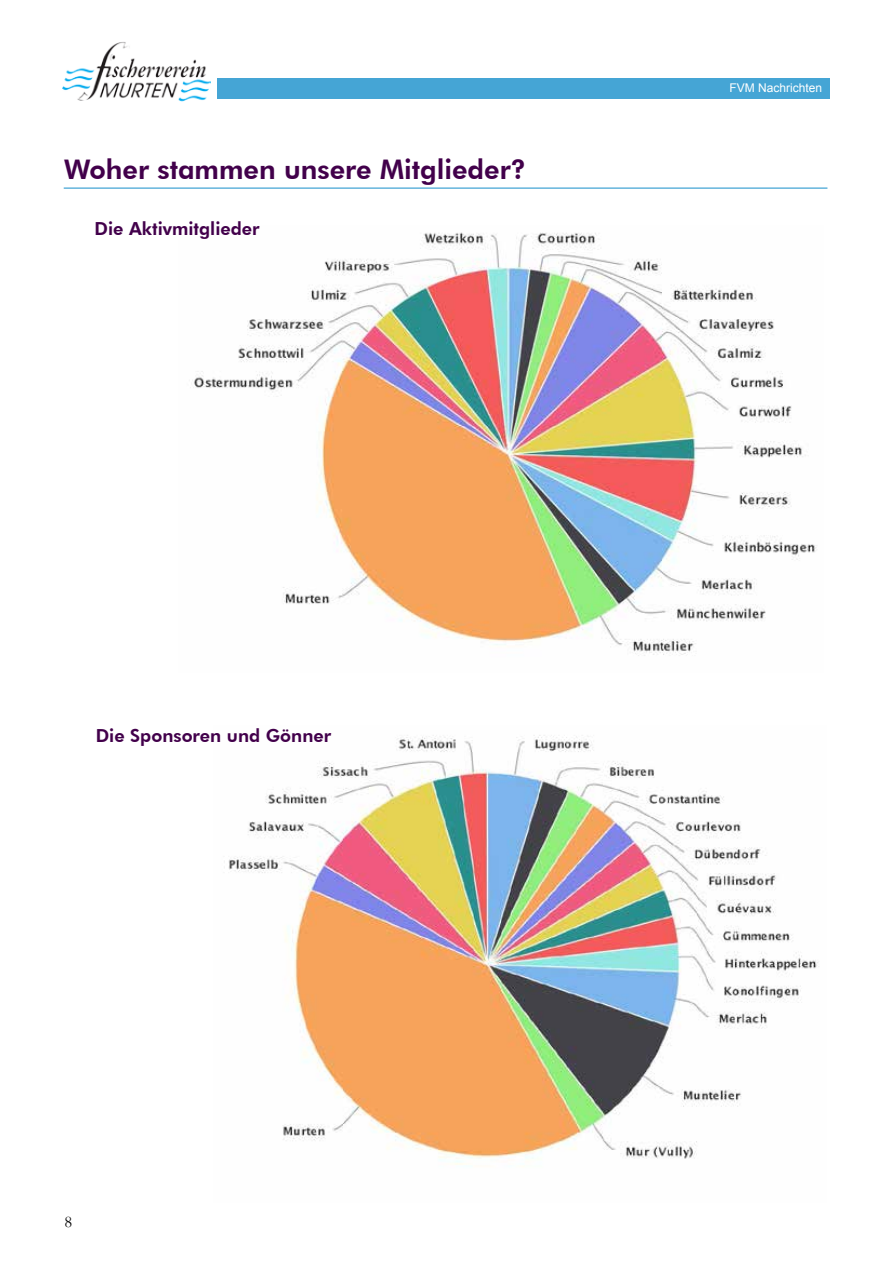
<style>
.page{position:relative;width:893px;height:1263px;background:#fff}
.page>*{position:absolute;margin:0;border:0;box-sizing:border-box;transform-origin:0 0}
.t1{font:800 27px "Futura BT";color:#42004b}
.t2{font:800 18px "Futura BT";color:#42004b}
.t3{font:16.5px "Garamond";color:#000}
.t4{font:12px "Arial";color:#fff}
</style>
<div class="page">
<div style="left:217px;top:79px;width:612px;height:20px;background:#45a5d5"></div>
<img style="left:62px;top:42px;width:148px;height:60px">
<hr style="left:64px;top:188px;width:763px;height:1px;background:#168fcb">
<img style="left:224px;top:735px;width:595px;height:430px">
<img style="left:190px;top:232px;width:627px;height:424px">
<h1 class="t1" style="left:64px;top:153px;width:464px">Woher stammen unsere Mitglieder?</h1>
<p class="t2" style="left:95px;top:218px;width:166px">Die Aktivmitglieder</p>
<p class="t2" style="left:96px;top:724px;width:237px">Die Sponsoren und Gönner</p>
<p class="t3" style="left:65px;top:1211px;width:9px">8</p>
<p class="t4" style="left:729px;top:80px;width:94px">FVM Nachrichten</p>
</div>
